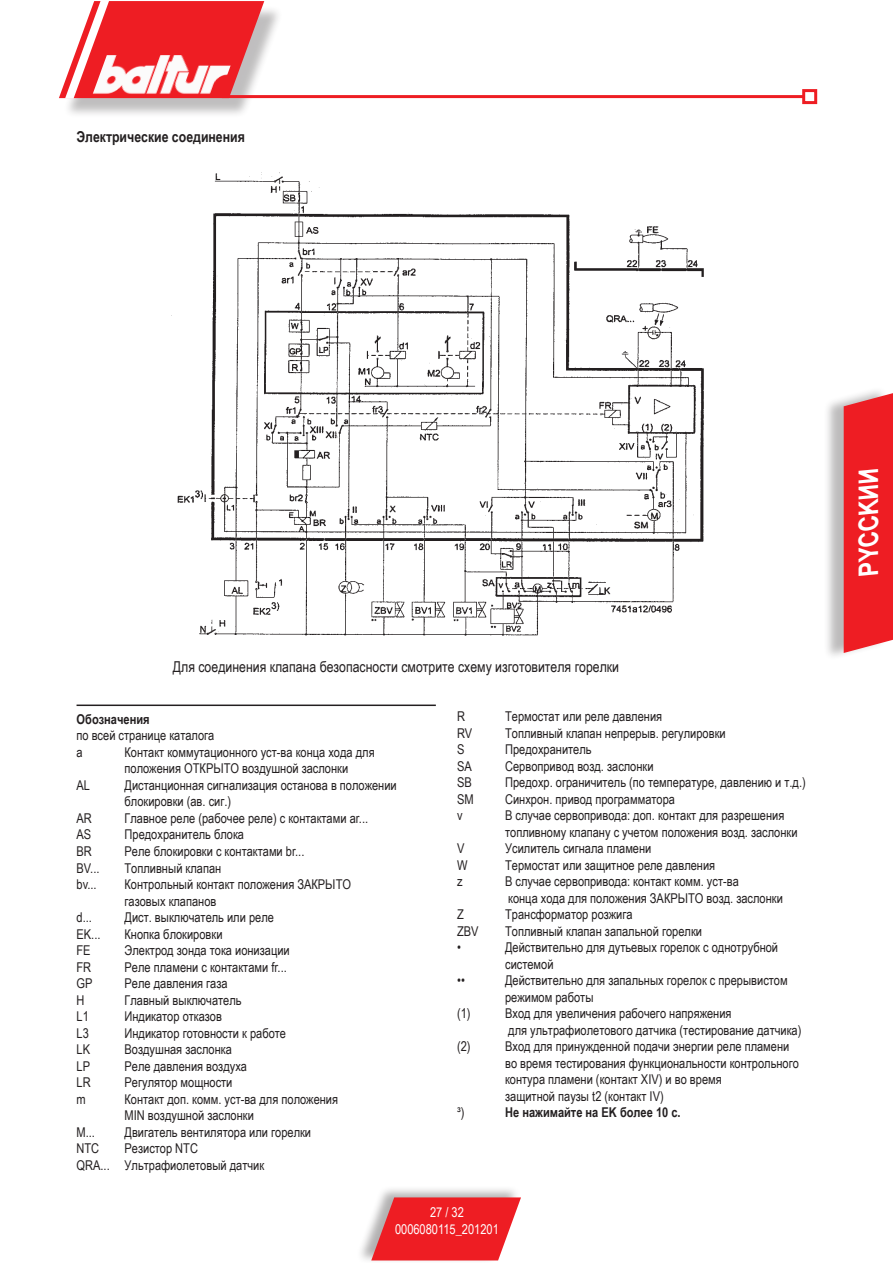
<style>
.page{position:relative;width:893px;height:1263px;background:#fff}
.page>*{position:absolute;margin:0;border:0;box-sizing:border-box;transform-origin:0 0}
.t1{font:italic 700 27px "Arial Narrow";color:#fff}
.t2{font:15px "Arial Narrow";color:#231f20}
.t3{font:700 15px "Arial Narrow";color:#231f20}
.t4{font:13.5px/16.5px "Arial Narrow";color:#231f20}
.t5{font:700 13.5px "Arial Narrow";color:#231f20}
.t6{font:13.5px/16.5px "Arial Narrow";color:#fff;text-align:center}
.s1{font-weight:700}
</style>
<div class="page">
<div style="left:356px;top:1185px;width:164px;height:78px;background:#231f20;opacity:.35"></div>
<svg style="left:371px;top:1197px;width:150px;height:63px;background:#ec3c42"></svg>
<div style="left:63px;top:5px;width:219px;height:113px;background:#231f20;opacity:.29"></div>
<hr style="left:222px;top:95px;width:582px;height:3px;background:#ee1d23">
<div style="left:802px;top:89px;width:15px;height:15px;border:3px solid #ee1d23"></div>
<svg style="left:59px;top:1px;width:205px;height:98px"></svg>
<img style="left:171px;top:172px;width:533px;height:464px">
<div style="left:823px;top:385px;width:66px;height:274px;background:#231f20;opacity:.3"></div>
<div style="left:844px;top:393px;width:49px;height:260px;background:#ee1d23"></div>
<hr style="left:77px;top:704px;width:359px;height:2px;background:#231f20">
<p class="t3" style="left:77px;top:125px;width:170px">Электрические соединения</p>
<p class="t2" style="left:173px;top:656px;width:448px">Для соединения клапана безопасности смотрите схему изготовителя горелки</p>
<p class="t4" style="left:77px;top:710px;width:139px"><span class="s1">Обозначения<br></span>по всей странице каталога</p>
<p class="t4" style="left:77px;top:743px;width:8px">a</p>
<p class="t4" style="left:125px;top:743px;width:252px">Контакт коммутационного уст-ва конца хода для</p>
<p class="t4" style="left:125px;top:760px;width:225px">положения ОТКРЫТО воздушной заслонки</p>
<p class="t4" style="left:77px;top:776px;width:15px">AL</p>
<p class="t4" style="left:125px;top:776px;width:274px">Дистанционная сигнализация останова в положении блокировки (ав. сиг.)</p>
<p class="t4" style="left:77px;top:809px;width:17px">AR</p>
<p class="t4" style="left:125px;top:809px;width:245px">Главное реле (рабочее реле) с контактами ar...</p>
<p class="t4" style="left:77px;top:826px;width:16px">AS</p>
<p class="t4" style="left:125px;top:826px;width:121px">Предохранитель блока</p>
<p class="t4" style="left:77px;top:842px;width:17px">BR</p>
<p class="t4" style="left:125px;top:842px;width:181px">Реле блокировки с контактами br...</p>
<p class="t4" style="left:77px;top:859px;width:24px">BV...</p>
<p class="t4" style="left:125px;top:859px;width:98px">Топливный клапан</p>
<p class="t4" style="left:77px;top:875px;width:22px">bv...</p>
<p class="t4" style="left:125px;top:875px;width:228px">Контрольный контакт положения ЗАКРЫТО</p>
<p class="t4" style="left:125px;top:892px;width:93px">газовых клапанов</p>
<p class="t4" style="left:77px;top:908px;width:17px">d...</p>
<p class="t4" style="left:125px;top:908px;width:151px">Дист. выключатель или реле</p>
<p class="t4" style="left:77px;top:925px;width:26px">EK...</p>
<p class="t4" style="left:125px;top:925px;width:99px">Кнопка блокировки</p>
<p class="t4" style="left:77px;top:941px;width:16px">FE</p>
<p class="t4" style="left:125px;top:941px;width:167px">Электрод зонда тока ионизации</p>
<p class="t4" style="left:77px;top:958px;width:16px">FR</p>
<p class="t4" style="left:125px;top:958px;width:164px">Реле пламени с контактами fr...</p>
<p class="t4" style="left:77px;top:974px;width:17px">GP</p>
<p class="t4" style="left:125px;top:974px;width:105px">Реле давления газа</p>
<p class="t4" style="left:77px;top:991px;width:9px">H</p>
<p class="t4" style="left:125px;top:991px;width:119px">Главный выключатель</p>
<p class="t4" style="left:77px;top:1007px;width:14px">L1</p>
<p class="t4" style="left:125px;top:1007px;width:99px">Индикатор отказов</p>
<p class="t4" style="left:77px;top:1024px;width:14px">L3</p>
<p class="t4" style="left:125px;top:1024px;width:163px">Индикатор готовности к работе</p>
<p class="t4" style="left:77px;top:1040px;width:15px">LK</p>
<p class="t4" style="left:125px;top:1040px;width:109px">Воздушная заслонка</p>
<p class="t4" style="left:77px;top:1057px;width:15px">LP</p>
<p class="t4" style="left:125px;top:1057px;width:124px">Реле давления воздуха</p>
<p class="t4" style="left:77px;top:1073px;width:16px">LR</p>
<p class="t4" style="left:125px;top:1073px;width:109px">Регулятор мощности</p>
<p class="t4" style="left:77px;top:1090px;width:11px">m</p>
<p class="t4" style="left:125px;top:1090px;width:215px">Контакт доп. комм. уст-ва для положения</p>
<p class="t4" style="left:125px;top:1106px;width:131px">MIN воздушной заслонки</p>
<p class="t4" style="left:77px;top:1123px;width:20px">M...</p>
<p class="t4" style="left:125px;top:1123px;width:188px">Двигатель вентилятора или горелки</p>
<p class="t4" style="left:77px;top:1139px;width:24px">NTC</p>
<p class="t4" style="left:125px;top:1139px;width:75px">Резистор NTC</p>
<p class="t4" style="left:77px;top:1156px;width:189px">QRA... Ультрафиолетовый датчик</p>
<p class="t4" style="left:457px;top:708px;width:9px">R</p>
<p class="t4" style="left:505px;top:708px;width:159px">Термостат или реле давления</p>
<p class="t4" style="left:457px;top:724px;width:17px">RV</p>
<p class="t4" style="left:505px;top:724px;width:222px">Топливный клапан непрерыв. регулировки</p>
<p class="t4" style="left:457px;top:741px;width:9px">S</p>
<p class="t4" style="left:505px;top:741px;width:88px">Предохранитель</p>
<p class="t4" style="left:457px;top:757px;width:16px">SA</p>
<p class="t4" style="left:505px;top:757px;width:150px">Сервопривод возд. заслонки</p>
<p class="t4" style="left:457px;top:774px;width:16px">SB</p>
<p class="t4" style="left:505px;top:774px;width:302px">Предохр. ограничитель (по температуре, давлению и т.д.)</p>
<p class="t4" style="left:457px;top:790px;width:18px">SM</p>
<p class="t4" style="left:505px;top:790px;width:171px">Синхрон. привод программатора</p>
<p class="t4" style="left:457px;top:807px;width:7px">v</p>
<p class="t4" style="left:505px;top:807px;width:294px">В случае сервопривода: доп. контакт для разрешения топливному клапану с учетом положения возд. заслонки</p>
<p class="t4" style="left:457px;top:840px;width:9px">V</p>
<p class="t4" style="left:505px;top:840px;width:148px">Усилитель сигнала пламени</p>
<p class="t4" style="left:457px;top:856px;width:12px">W</p>
<p class="t4" style="left:505px;top:856px;width:212px">Термостат или защитное реле давления</p>
<p class="t4" style="left:457px;top:873px;width:7px">z</p>
<p class="t4" style="left:505px;top:873px;width:235px">В случае сервопривода: контакт комм. уст-ва</p>
<p class="t4" style="left:508px;top:889px;width:276px">конца хода для положения ЗАКРЫТО возд. заслонки</p>
<p class="t4" style="left:457px;top:906px;width:8px">Z</p>
<p class="t4" style="left:505px;top:906px;width:129px">Трансформатор розжига</p>
<p class="t4" style="left:457px;top:922px;width:23px">ZBV</p>
<p class="t4" style="left:505px;top:922px;width:198px">Топливный клапан запальной горелки</p>
<p class="t4" style="left:457px;top:939px;width:5px">•</p>
<p class="t4" style="left:505px;top:939px;width:274px">Действительно для дутьевых горелок с однотрубной системой</p>
<p class="t4" style="left:457px;top:972px;width:9px">••</p>
<p class="t4" style="left:505px;top:972px;width:284px">Действительно для запальных горелок с прерывистом режимом работы</p>
<p class="t4" style="left:457px;top:1005px;width:15px">(1)</p>
<p class="t4" style="left:505px;top:1005px;width:228px">Вход для увеличения рабочего напряжения</p>
<p class="t4" style="left:508px;top:1021px;width:295px">для ультрафиолетового датчика (тестирование датчика)</p>
<p class="t4" style="left:457px;top:1038px;width:15px">(2)</p>
<p class="t4" style="left:505px;top:1038px;width:286px">Вход для принужденной подачи энергии реле пламени</p>
<p class="t4" style="left:505px;top:1054px;width:295px">во время тестирования функциональности контрольного</p>
<p class="t4" style="left:505px;top:1071px;width:218px">контура пламени (контакт XIV) и во время</p>
<p class="t4" style="left:505px;top:1087px;width:160px">защитной паузы t2 (контакт IV)</p>
<p class="t4" style="left:457px;top:1104px;width:9px">³)</p>
<p class="t5" style="left:505px;top:1102px;width:177px">Не нажимайте на EK более 10 с.</p>
<p class="t6" style="left:395px;top:1203px;width:105px">27 / 32<br>0006080115_201201</p>
<h1 class="t1" style="left:848px;top:575px;width:121px;rotate:-90deg">PYCCKИИ</h1>
</div>
